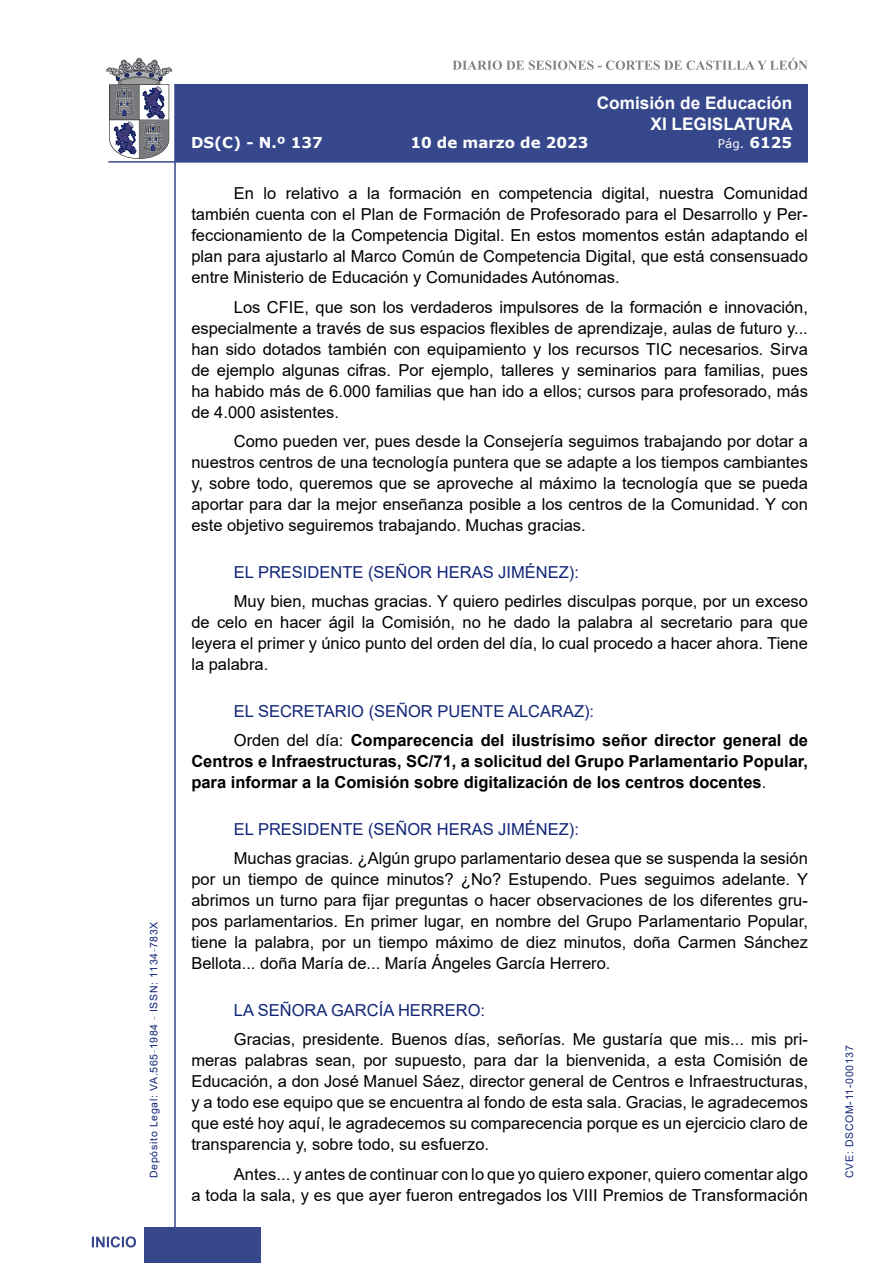
<style>
.page{position:relative;width:893px;height:1263px;background:#fff}
.page>*{position:absolute;margin:0;border:0;box-sizing:border-box;transform-origin:0 0}
.t1{font:700 17.25px/20.7px "Arial";color:#fff;text-align:right}
.t2{font:16.5px/21px "Arial";color:#000;text-align:justify}
.t3{font:700 16.5px/21px "Arial";color:#000;text-align:justify}
.Orador{font:16.5px "Arial";color:#122678}
.t4{font:700 15px "Verdana";color:#fff}
.t5{font:12px "Verdana";color:#fff}
.t6{font:10.5px "Arial";letter-spacing:.065em;color:#122678}
.s1{font-weight:700;font-size:15px}
.s2{font-weight:400}
</style>
<div class="page">
<svg style="left:452px;top:58px;width:356px;height:12px"></svg>
<hr style="left:174px;top:84px;width:2px;height:1179px;background:#36478c">
<div style="left:144px;top:1227px;width:117px;height:36px;background:#36478c"></div>
<div style="left:175px;top:84px;width:633px;height:78px;background:#36478c"></div>
<hr style="left:108px;top:161px;width:700px;height:2px;background:#36478c">
<svg style="left:92px;top:1236px;width:44px;height:11px"></svg>
<svg style="left:106px;top:58px;width:66px;height:101px"></svg>
<p class="t6" style="left:146px;top:1178px;width:258px;rotate:-90deg">Depósito Legal: VA.565<sup>_</sup>1984 <sup>_</sup> ISSN: 1134<sup>_</sup>783X</p>
<p class="t1" style="left:597px;top:93px;width:198px">Comisión de Educación<br>XI LEGISLATURA</p>
<p class="t4" style="left:191px;top:132px;width:133px">DS(C) - N.º 137</p>
<p class="t4" style="left:410px;top:132px;width:180px">10 de marzo de 2023</p>
<p class="t5" style="left:718px;top:135px;width:76px">Pág. <span class="s1">6125</span></p>
<p class="t2" style="left:191px;top:183px;width:618px;text-indent:43px">En lo relativo a la formación en competencia digital, nuestra Comunidad también cuenta con el Plan de Formación de Profesorado para el Desarrollo y Per&shy;feccionamiento de la Competencia Digital. En estos momentos están adaptando el plan para ajustarlo al Marco Común de Competencia Digital, que está consensuado entre Ministerio de Educación y Comunidades Autónomas.</p>
<p class="t2" style="left:191px;top:296px;width:618px;text-indent:43px">Los CFIE, que son los verdaderos impulsores de la formación e innovación, especialmente a través de sus espacios flexibles de aprendizaje, aulas de futuro y... han sido dotados también con equipamiento y los recursos TIC necesarios. Sirva de ejemplo algunas cifras. Por ejemplo, talleres y seminarios para familias, pues ha habido más de 6.000 familias que han ido a ellos; cursos para profesorado, más de 4.000 asistentes.</p>
<p class="t2" style="left:191px;top:431px;width:618px;text-indent:43px">Como pueden ver, pues desde la Consejería seguimos trabajando por dotar a nuestros centros de una tecnología puntera que se adapte a los tiempos cambiantes y, sobre todo, queremos que se aproveche al máximo la tecnología que se pueda aportar para dar la mejor enseñanza posible a los centros de la Comunidad. Y con este objetivo seguiremos trabajando. Muchas gracias.</p>
<p class="Orador" style="left:234px;top:560px;width:347px">EL PRESIDENTE (SEÑOR HERAS JIMÉNEZ):</p>
<p class="t2" style="left:191px;top:591px;width:618px;text-indent:43px">Muy bien, muchas gracias. Y quiero pedirles disculpas porque, por un exceso de celo en hacer ágil la Comisión, no he dado la palabra al secretario para que leyera el primer y único punto del orden del día, lo cual procedo a hacer ahora. Tiene la palabra.</p>
<p class="Orador" style="left:234px;top:699px;width:362px">EL SECRETARIO (SEÑOR PUENTE ALCARAZ):</p>
<p class="t3" style="left:191px;top:730px;width:618px;text-indent:43px"><span class="s2">Orden del día:</span> Comparecencia del ilustrísimo señor director general de Centros e Infraestructuras, SC/71, a solicitud del Grupo Parlamentario Popular, para informar a la Comisión sobre digitalización de los centros docentes<span class="s2">.</span></p>
<p class="Orador" style="left:234px;top:817px;width:347px">EL PRESIDENTE (SEÑOR HERAS JIMÉNEZ):</p>
<p class="t2" style="left:191px;top:848px;width:618px;text-indent:43px">Muchas gracias. ¿Algún grupo parlamentario desea que se suspenda la sesión por un tiempo de quince minutos? ¿No? Estupendo. Pues seguimos adelante. Y abrimos un turno para fijar preguntas o hacer observaciones de los diferentes gru&shy;pos parlamentarios. En primer lugar, en nombre del Grupo Parlamentario Popular, tiene la palabra, por un tiempo máximo de diez minutos, doña Carmen Sánchez Bellota... doña María de... María Ángeles García Herrero.</p>
<p class="Orador" style="left:234px;top:999px;width:253px">LA SEÑORA GARCÍA HERRERO:</p>
<p class="t2" style="left:191px;top:1029px;width:618px;text-indent:43px">Gracias, presidente. Buenos días, señorías. Me gustaría que mis... mis pri&shy;meras palabras sean, por supuesto, para dar la bienvenida, a esta Comisión de Educación, a don José Manuel Sáez, director general de Centros e Infraestructuras, y a todo ese equipo que se encuentra al fondo de esta sala. Gracias, le agradecemos que esté hoy aquí, le agradecemos su comparecencia porque es un ejercicio claro de transparencia y, sobre todo, su esfuerzo.</p>
<p class="t2" style="left:191px;top:1163px;width:618px;text-align:right">Antes... y antes de continuar con lo que yo quiero exponer, quiero comentar algo<br>a toda la sala, y es que ayer fueron entregados los VIII Premios de Transformación</p>
<p class="t6" style="left:842px;top:1178px;width:134px;rotate:-90deg">CVE: DSCOM-11-000137</p>
</div>
